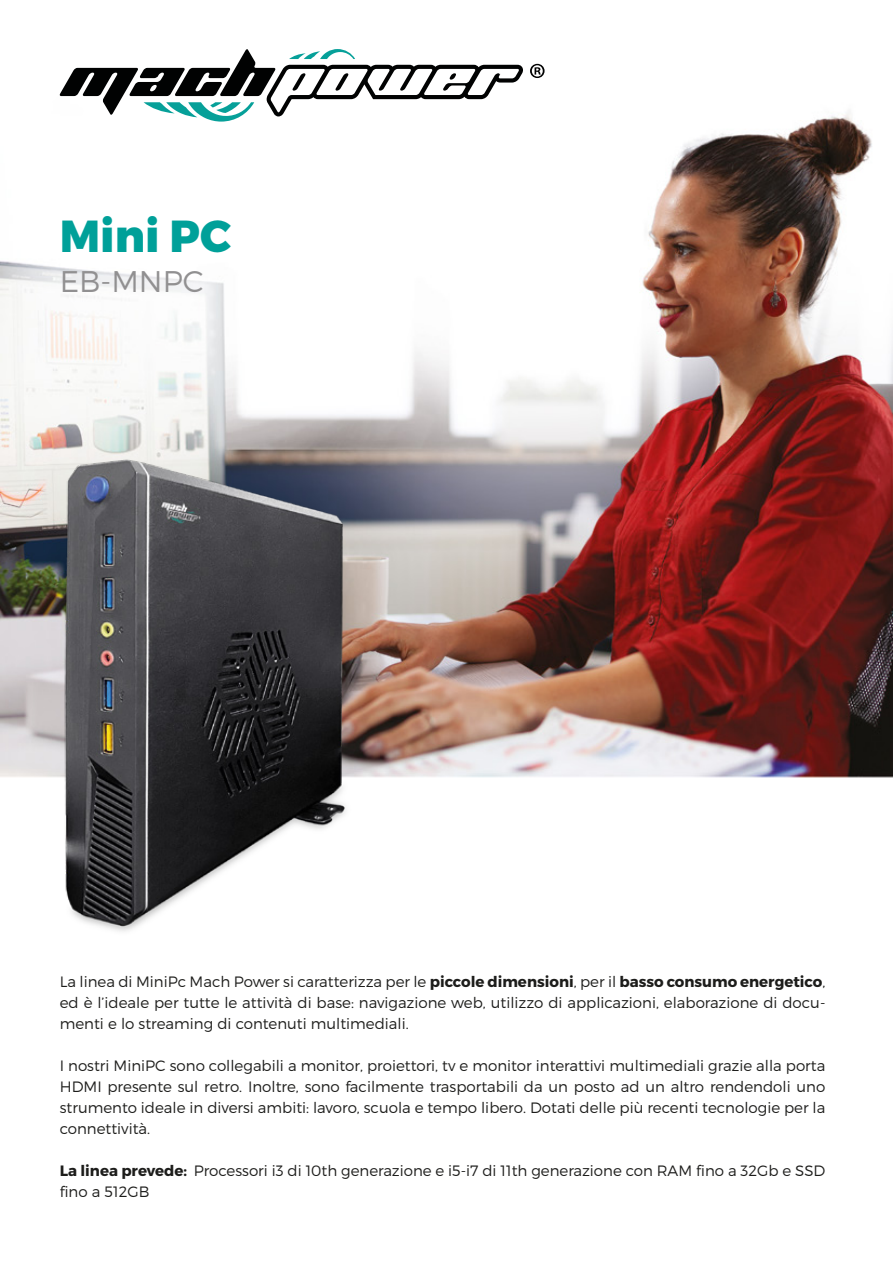
<style>
.page{position:relative;width:893px;height:1263px;background:#fff}
.page>*{position:absolute;margin:0;border:0;box-sizing:border-box;transform-origin:0 0}
.t1{font:800 44.85px "Montserrat";color:#00a099}
.t2{font:300 29.85px "Montserrat";color:#919091}
.t3{font:300 15px/21px "Montserrat";color:#1d1d1b;text-align:justify}
.s1{font-weight:700}
</style>
<div class="page">
<img style="left:0;top:94px;width:893px;height:684px">
<svg style="left:60px;top:49px;width:485px;height:73px"></svg>
<img style="left:0;top:377px;width:501px;height:555px">
<h1 class="t1" style="left:60px;top:208px;width:173px">Mini PC</h1>
<h2 class="t2" style="left:60px;top:264px;width:145px">EB-MNPC</h2>
<p class="t3" style="left:60px;top:971px;width:767px">La linea di MiniPc Mach Power si caratterizza per le <span class="s1">piccole dimensioni</span>, per il <span class="s1">basso consumo energetico</span>, ed è l’ideale per tutte le attività di base: navigazione web, utilizzo di applicazioni, elaborazione di docu&shy;menti e lo streaming di contenuti multimediali.</p>
<p class="t3" style="left:60px;top:1055px;width:767px">I nostri MiniPC sono collegabili a monitor, proiettori, tv e monitor interattivi multimediali grazie alla porta HDMI presente sul retro. Inoltre, sono facilmente trasportabili da un posto ad un altro rendendoli uno strumento ideale in diversi ambiti: lavoro, scuola e tempo libero. Dotati delle più recenti tecnologie per la connettività.</p>
<p class="t3" style="left:60px;top:1160px;width:767px"><span class="s1">La linea prevede:</span> Processori i3 di 10th generazione e i5-i7 di 11th generazione con RAM fino a 32Gb e SSD fino a 512GB</p>
</div>
